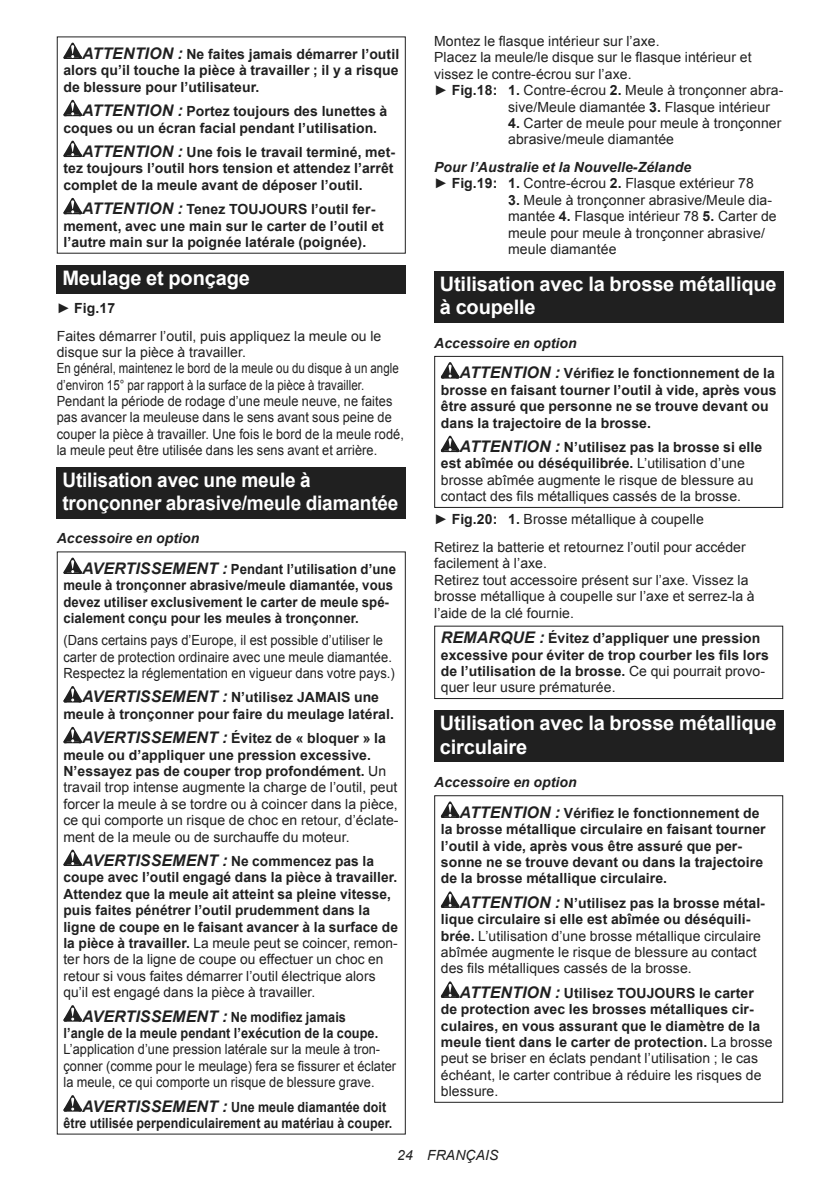
<style>
.page{position:relative;width:840px;height:1191px;background:#fff}
.page>*{position:absolute;margin:0;border:0;box-sizing:border-box;transform-origin:0 0}
.t1{font:700 20px/23.4px "Arial";letter-spacing:-.01em;color:#fff}
.t2{font:700 20px/23.4px "Arial";letter-spacing:-.01em;color:#fff;scale:.95 1}
.t3{font:700 14px/16.4px "Arial";letter-spacing:.005em;color:#202020}
.t4{font:14px/16.4px "Arial";letter-spacing:.005em;color:#202020}
.t5{font:700 14px/16.4px "Arial";letter-spacing:.005em;color:#202020;scale:.94 1}
.t6{font:14px/16.4px "Arial";letter-spacing:.005em;color:#202020;scale:.92 1}
.t7{font:14px/16.4px "Arial";letter-spacing:.005em;color:#202020;scale:.91 1}
.t8{font:700 14px/16.4px "Arial";letter-spacing:.005em;color:#202020;scale:.89 1}
.t9{font:italic 700 14px/16.4px "Arial";letter-spacing:.005em;color:#202020}
.t10{font:700 14px/16.4px "Arial";letter-spacing:.005em;color:#202020;scale:.91 1}
.t11{font:italic 14px "Arial";letter-spacing:.005em;color:#202020}
.s1{font-style:italic;font-size:16px}
.s2{font-weight:700}
.s3{font-style:italic}
.s4{font-weight:700;font-style:italic;font-size:16px}
.s5{font-weight:400}
.s6{font-weight:400;font-style:normal}
.s7{font-style:normal}
</style>
<div class="page">
<svg style="left:63px;top:43px;width:19px;height:16px"></svg>
<svg style="left:63px;top:100px;width:19px;height:16px"></svg>
<svg style="left:63px;top:141px;width:19px;height:16px"></svg>
<svg style="left:63px;top:198px;width:19px;height:16px"></svg>
<div style="left:57px;top:265px;width:348px;height:28px;background:#202020"></div>
<div style="left:57px;top:466px;width:348px;height:52px;background:#202020"></div>
<svg style="left:63px;top:557px;width:19px;height:17px"></svg>
<svg style="left:63px;top:686px;width:19px;height:16px"></svg>
<svg style="left:63px;top:727px;width:19px;height:16px"></svg>
<svg style="left:63px;top:849px;width:19px;height:17px"></svg>
<svg style="left:63px;top:1005px;width:19px;height:16px"></svg>
<svg style="left:63px;top:1095px;width:19px;height:16px"></svg>
<div style="left:434px;top:271px;width:348px;height:52px;background:#202020"></div>
<svg style="left:440px;top:362px;width:19px;height:16px"></svg>
<svg style="left:440px;top:436px;width:19px;height:16px"></svg>
<div style="left:434px;top:356px;width:348px;height:152px;border:1px solid #202020"></div>
<div style="left:434px;top:625px;width:348px;height:74px;border:1px solid #202020"></div>
<div style="left:434px;top:710px;width:348px;height:52px;background:#202020"></div>
<svg style="left:440px;top:801px;width:19px;height:17px"></svg>
<svg style="left:440px;top:891px;width:19px;height:16px"></svg>
<svg style="left:440px;top:981px;width:19px;height:16px"></svg>
<div style="left:434px;top:795px;width:348px;height:307px;border:1px solid #202020"></div>
<p class="t3" style="left:63px;top:47px;width:337px;text-align:justify;text-indent:19px"><span class="s1">ATTENTION :</span> Ne faites jamais démarrer l’outil alors qu’il touche la pièce à travailler ; il y a risque de blessure pour l’utilisateur.</p>
<p class="t3" style="left:63px;top:104px;width:325px;text-indent:19px"><span class="s1">ATTENTION :</span> Portez toujours des lunettes à coques ou un écran facial pendant l’utilisation.</p>
<p class="t3" style="left:63px;top:145px;width:333px;text-align:justify;text-indent:19px"><span class="s1">ATTENTION :</span> Une fois le travail terminé, met&shy;tez toujours l’outil hors tension et attendez l’arrêt complet de la meule avant de déposer l’outil.</p>
<p class="t3" style="left:63px;top:202px;width:322px;text-indent:19px"><span class="s1">ATTENTION :</span> Tenez TOUJOURS l’outil fer&shy;mement, avec une main sur le carter de l’outil et l’autre main sur la poignée latérale (poignée).</p>
<h1 class="t1" style="left:62px;top:268px;width:189px">Meulage et ponçage</h1>
<p class="t4" style="left:57px;top:294px;width:326px;line-height:27.8px">► <span class="s2">Fig.17<br></span>Faites démarrer l’outil, puis appliquez la meule ou le</p>
<p class="t4" style="left:57px;top:344px;width:348px">disque sur la pièce à travailler.<br>En général, maintenez le bord de la meule ou du disque à un angle d’environ 15° par rapport à la surface de la pièce à travailler.<br>Pendant la période de rodage d’une meule neuve, ne faites pas avancer la meuleuse dans le sens avant sous peine de couper la pièce à travailler. Une fois le bord de la meule rodé, la meule peut être utilisée dans les sens avant et arrière.</p>
<h1 class="t2" style="left:62px;top:469px;width:355px">Utilisation avec une meule à tronçonner abrasive/meule diamantée</h1>
<p class="t5" style="left:82px;top:524px;width:335px;line-height:30.6px;text-indent:-25px"><span class="s3">Accessoire en option<br></span><span class="s1">AVERTISSEMENT :</span> Pendant l’utilisation d’une</p>
<p class="t5" style="left:63px;top:578px;width:352px">meule à tronçonner abrasive/meule diamantée, vous devez utiliser exclusivement le carter de meule spé&shy;cialement conçu pour les meules à tronçonner.</p>
<p class="t6" style="left:63px;top:632px;width:361px">(Dans certains pays d’Europe, il est possible d’utiliser le carter de protection ordinaire avec une meule diamantée.<br>Respectez la réglementation en vigueur dans votre pays.)</p>
<p class="t3" style="left:63px;top:690px;width:332px;text-align:center"><span class="s1">AVERTISSEMENT :</span> N’utilisez JAMAIS une meule à tronçonner pour faire du meulage latéral.</p>
<p class="t4" style="left:63px;top:731px;width:336px;text-indent:19px"><span class="s4">AVERTISSEMENT :</span> <span class="s2">Évitez de « bloquer » la meule ou d’appliquer une pression excessive.<br>N’essayez pas de couper trop profondément.</span> Un travail trop intense augmente la charge de l’outil, peut forcer la meule à se tordre ou à coincer dans la pièce, ce qui comporte un risque de choc en retour, d’éclate&shy;ment de la meule ou de surchauffe du moteur.</p>
<p class="t3" style="left:63px;top:854px;width:336px;text-indent:19px"><span class="s1">AVERTISSEMENT :</span> Ne commencez pas la coupe avec l’outil engagé dans la pièce à travailler.<br>Attendez que la meule ait atteint sa pleine vitesse, puis faites pénétrer l’outil prudemment dans la ligne de coupe en le faisant avancer à la surface de la pièce à travailler. <span class="s5">La meule peut se coincer, remon&shy;ter hors de la ligne de coupe ou effectuer un choc en retour si vous faites démarrer l’outil électrique alors qu’il est engagé dans la pièce à travailler.</span></p>
<p class="t10" style="left:63px;top:1008px;width:347px;text-indent:19px"><span class="s1">AVERTISSEMENT :</span> Ne modifiez jamais l’angle de la meule pendant l’exécution de la coupe.</p>
<p class="t7" style="left:63px;top:1041px;width:367px">L’application d’une pression latérale sur la meule à tron&shy;çonner (comme pour le meulage) fera se fissurer et éclater la meule, ce qui comporte un risque de blessure grave.</p>
<p class="t8" style="left:63px;top:1099px;width:371px;text-indent:19px"><span class="s1">AVERTISSEMENT :</span> Une meule diamantée doit être utilisée perpendiculairement au matériau à couper.</p>
<p class="t4" style="left:434px;top:33px;width:227px">Montez le flasque intérieur sur l’axe.</p>
<p class="t4" style="left:434px;top:49px;width:319px">Placez la meule/le disque sur le flasque intérieur et</p>
<p class="t4" style="left:434px;top:66px;width:199px">vissez le contre-écrou sur l’axe.</p>
<p class="t4" style="left:434px;top:82px;width:350px">► <span class="s2">Fig.18: 1.</span> Contre-écrou <span class="s2">2.</span> Meule à tronçonner abra-</p>
<p class="t4" style="left:508px;top:99px;width:263px">sive/Meule diamantée <span class="s2">3.</span> Flasque intérieur</p>
<p class="t4" style="left:508px;top:115px;width:275px"><span class="s2">4.</span> Carter de meule pour meule à tronçonner abrasive/meule diamantée</p>
<p class="t9" style="left:434px;top:160px;width:321px">Pour l’Australie et la Nouvelle-Zélande<br><span class="s6">►</span> <span class="s7">Fig.19: 1.</span> <span class="s6">Contre-écrou</span> <span class="s7">2.</span> <span class="s6">Flasque extérieur 78</span></p>
<p class="t4" style="left:508px;top:192px;width:270px"><span class="s2">3.</span> Meule à tronçonner abrasive/Meule dia&shy;mantée <span class="s2">4.</span> Flasque intérieur 78 <span class="s2">5.</span> Carter de meule pour meule à tronçonner abrasive/ meule diamantée</p>
<h1 class="t1" style="left:439px;top:274px;width:338px">Utilisation avec la brosse métallique à coupelle</h1>
<p class="t3" style="left:459px;top:328px;width:317px;line-height:30.6px;text-indent:-25px"><span class="s3">Accessoire en option<br></span><span class="s1">ATTENTION :</span> Vérifiez le fonctionnement de la</p>
<p class="t3" style="left:440px;top:383px;width:337px">brosse en faisant tourner l’outil à vide, après vous être assuré que personne ne se trouve devant ou dans la trajectoire de la brosse.</p>
<p class="t4" style="left:440px;top:439px;width:323px;text-indent:19px"><span class="s4">ATTENTION :</span> <span class="s2">N’utilisez pas la brosse si elle est abîmée ou déséquilibrée.</span> L’utilisation d’une brosse abîmée augmente le risque de blessure au contact des fils métalliques cassés de la brosse.</p>
<p class="t4" style="left:434px;top:505px;width:313px;line-height:27.8px">► <span class="s2">Fig.20: 1.</span> Brosse métallique à coupelle<br>Retirez la batterie et retournez l’outil pour accéder</p>
<p class="t4" style="left:434px;top:555px;width:322px">facilement à l’axe.<br>Retirez tout accessoire présent sur l’axe. Vissez la brosse métallique à coupelle sur l’axe et serrez-la à l’aide de la clé fournie.</p>
<p class="t3" style="left:440px;top:631px;width:329px"><span class="s1">REMARQUE :</span> Évitez d’appliquer une pression excessive pour éviter de trop courber les fils lors de l’utilisation de la brosse. <span class="s5">Ce qui pourrait provo&shy;quer leur usure prématurée.</span></p>
<h1 class="t1" style="left:439px;top:713px;width:338px">Utilisation avec la brosse métallique circulaire</h1>
<p class="t3" style="left:459px;top:767px;width:301px;line-height:30.6px;text-indent:-25px"><span class="s3">Accessoire en option<br></span><span class="s1">ATTENTION :</span> Vérifiez le fonctionnement de</p>
<p class="t3" style="left:440px;top:822px;width:326px">la brosse métallique circulaire en faisant tourner l’outil à vide, après vous être assuré que per&shy;sonne ne se trouve devant ou dans la trajectoire de la brosse métallique circulaire.</p>
<p class="t4" style="left:440px;top:895px;width:325px;text-indent:19px"><span class="s4">ATTENTION :</span> <span class="s2">N’utilisez pas la brosse métal&shy;lique circulaire si elle est abîmée ou déséquili&shy;brée.</span> L’utilisation d’une brosse métallique circulaire abîmée augmente le risque de blessure au contact des fils métalliques cassés de la brosse.</p>
<p class="t3" style="left:440px;top:985px;width:333px;text-indent:19px"><span class="s1">ATTENTION :</span> Utilisez TOUJOURS le carter de protection avec les brosses métalliques cir&shy;culaires, en vous assurant que le diamètre de la meule tient dans le carter de protection. <span class="s5">La brosse peut se briser en éclats pendant l’utilisation ; le cas échéant, le carter contribue à réduire les risques de blessure.</span></p>
<p class="t11" style="left:397px;top:1150px;width:103px">24 FRANÇAIS</p>
</div>
